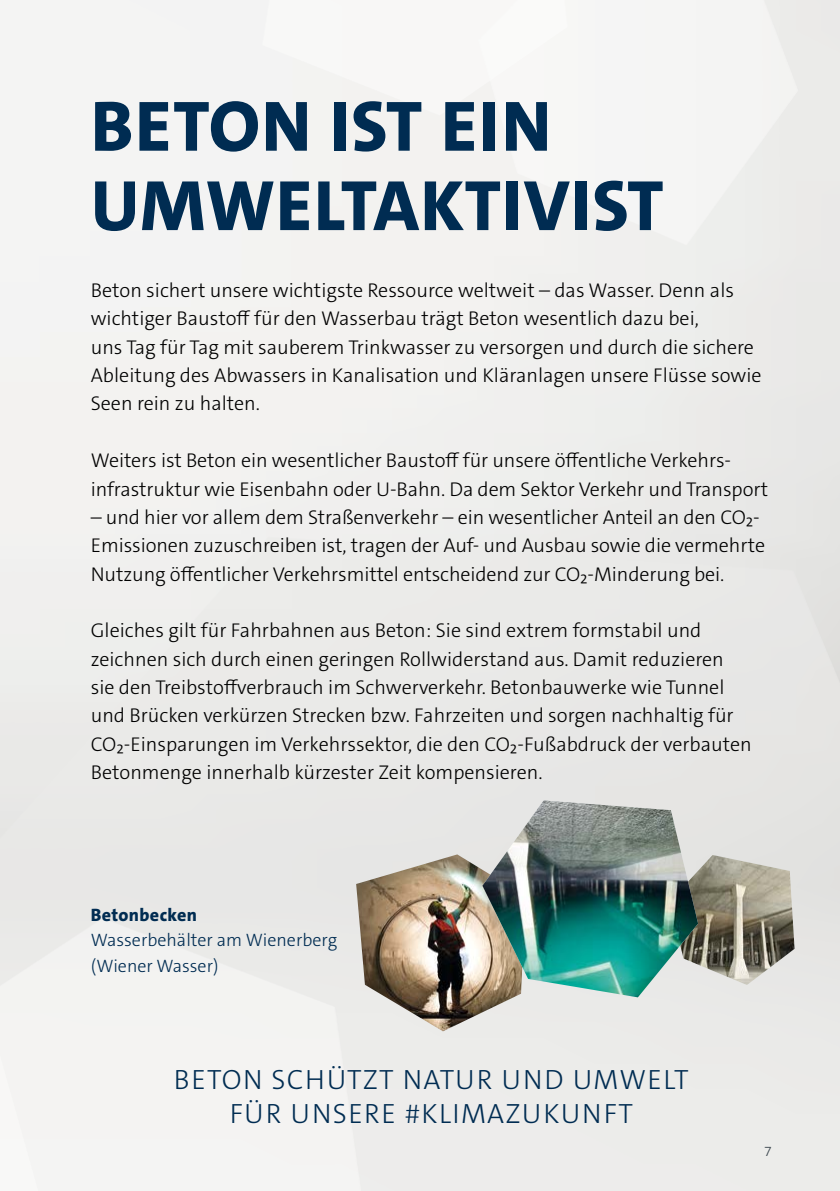
<style>
.page{position:relative;width:840px;height:1191px;background:#fff}
.page>*{position:absolute;margin:0;border:0;box-sizing:border-box;transform-origin:0 0}
.t1{font:800 72px "The Sans C5";letter-spacing:.02em;color:#002c52}
._003_Versal_Aussage{font:300 28px "The Sans C5";letter-spacing:.05em;color:#002c52}
._002_Copy{font:300 20px/28.4px "The Sans C5";color:#000}
.t2{font:300 18px "The Sans C5";color:#002c52}
.t3{font:800 18px "The Sans C5";letter-spacing:.02em;color:#002c52}
.t4{font:300 14px "The Sans C5";color:#39444c}
</style>
<div class="page">
<img style="left:356px;top:854px;width:169px;height:177px">
<img style="left:697px;top:855px;width:97px;height:130px">
<img style="left:482px;top:800px;width:215px;height:197px">
<p class="t1" style="left:91px;top:80px;width:461px">BETON IST EIN</p>
<p class="t1" style="left:91px;top:159px;width:574px">UMWELTAKTIVIST</p>
<p class="_002_Copy" style="left:91px;top:276px;width:644px">Beton sichert unsere wichtigste Ressource weltweit – das Wasser. Denn als</p>
<p class="_002_Copy" style="left:91px;top:305px;width:609px">wichtiger Baustoff für den Wasserbau trägt Beton wesentlich dazu bei,</p>
<p class="_002_Copy" style="left:91px;top:333px;width:664px">uns Tag für Tag mit sauberem Trinkwasser zu versorgen und durch die sichere</p>
<p class="_002_Copy" style="left:91px;top:361px;width:671px">Ableitung des Abwassers in Kanalisation und Kläranlagen unsere Flüsse sowie<br>Seen rein zu halten.</p>
<p class="_002_Copy" style="left:91px;top:446px;width:678px">Weiters ist Beton ein wesentlicher Baustoff für unsere öffentliche Verkehrs&shy;infrastruktur wie Eisenbahn oder U-Bahn. Da dem Sektor Verkehr und Transport</p>
<p class="_002_Copy" style="left:91px;top:503px;width:675px">– und hier vor allem dem Straßenverkehr – ein wesentlicher Anteil an den CO₂-<br>Emissionen zuzuschreiben ist, tragen der Auf- und Ausbau sowie die vermehrte<br>Nutzung öffentlicher Verkehrsmittel entscheidend zur CO₂-Minderung bei.</p>
<p class="_002_Copy" style="left:91px;top:616px;width:662px">Gleiches gilt für Fahrbahnen aus Beton: Sie sind extrem formstabil und zeichnen sich durch einen geringen Rollwiderstand aus. Damit reduzieren sie den Treibstoffverbrauch im Schwerverkehr. Betonbauwerke wie Tunnel und Brücken verkürzen Strecken bzw. Fahrzeiten und sorgen nachhaltig für CO₂-Einsparungen im Verkehrssektor, die den CO₂-Fußabdruck der verbauten Betonmenge innerhalb kürzester Zeit kompensieren.</p>
<p class="t3" style="left:91px;top:903px;width:108px">Betonbecken</p>
<p class="t2" style="left:91px;top:928px;width:248px">Wasserbehälter am Wienerberg</p>
<p class="t2" style="left:91px;top:954px;width:129px">(Wiener Wasser)</p>
<p class="_003_Versal_Aussage" style="left:174px;top:1061px;width:516px">BETON SCHÜTZT NATUR UND UMWELT</p>
<p class="_003_Versal_Aussage" style="left:230px;top:1095px;width:404px">FÜR UNSERE #KLIMAZUKUNFT</p>
<p class="t4" style="left:763px;top:1142px;width:9px">7</p>
</div>
